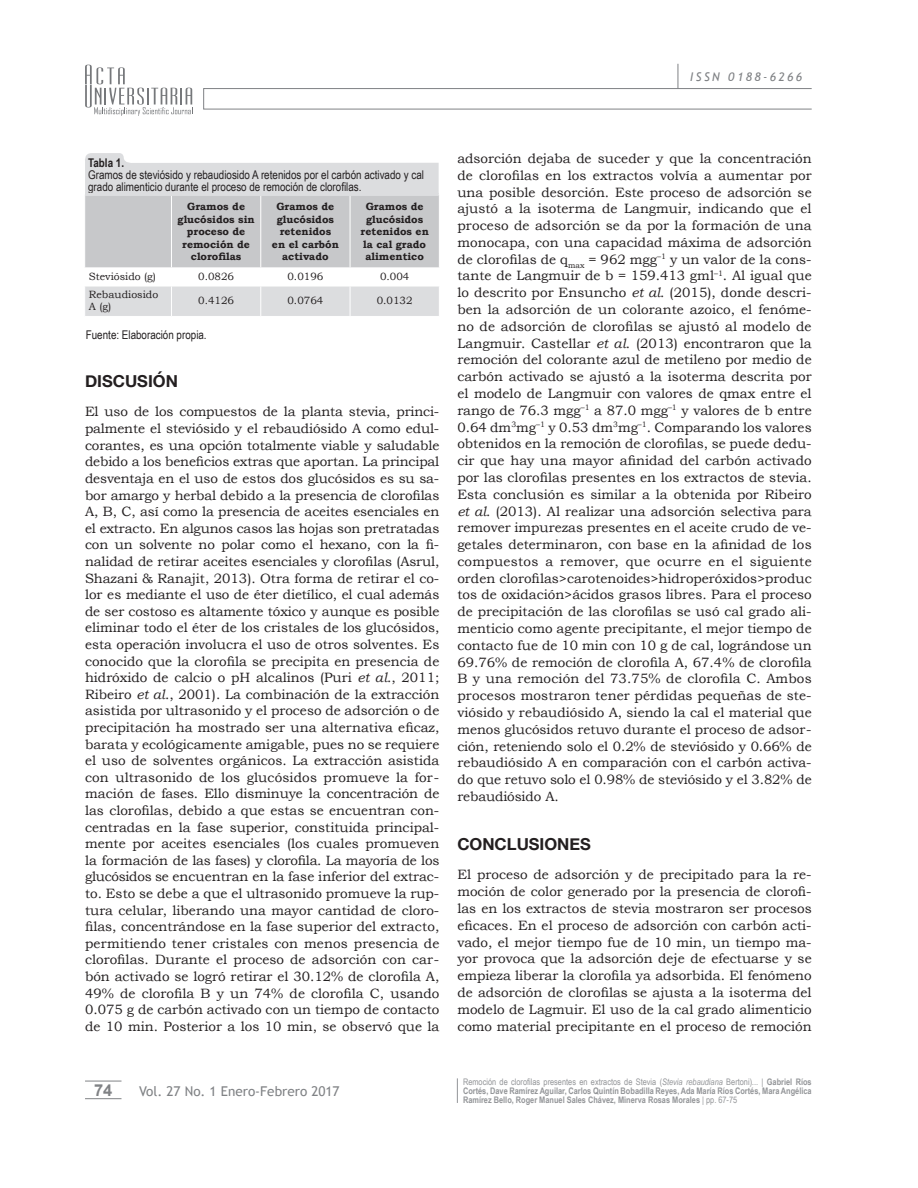
<style>
.page{position:relative;width:918px;height:1188px;background:#fff}
.page>*{position:absolute;margin:0;border:0;box-sizing:border-box;transform-origin:0 0}
.t1{font:700 16.5px "Helvetica Neue";color:#231f20}
.t2{font:700 16.5px "Arial";color:#808285}
.t3{font:13.5px/16.8px "Bookman Old Style";color:#231f20;text-align:justify}
.t4{font:13.5px "Trebuchet MS";color:#808285}
.t5{font:12px/12px "Arial Narrow";color:#231f20}
.t6{font:italic 12px "Trebuchet MS";letter-spacing:.2em;color:#808285}
.t7{font:700 12px "Arial Narrow";color:#231f20}
.t8{font:700 10.5px/12.6px "Bookman Old Style";color:#231f20;text-align:center}
.t9{font:10.5px/12.6px "Bookman Old Style";color:#231f20}
.t10{font:700 9px/9px "Arial Narrow";color:#939598;text-align:justify}
.s1{font-style:italic}
.s2{font-weight:400}
.s3{font-weight:400;font-style:italic}
</style>
<div class="page">
<div style="left:203px;top:88px;width:609px;height:21px;border:1px solid #808285"></div>
<svg style="left:678px;top:64px;width:1px;height:25px"></svg>
<hr style="left:85px;top:1081px;width:37px;height:1px;background:#808285">
<hr style="left:85px;top:1098px;width:37px;height:1px;background:#808285">
<svg style="left:85px;top:65px;width:108px;height:51px"></svg>
<svg style="left:457px;top:1078px;width:1px;height:25px"></svg>
<svg style="left:85px;top:153px;width:354px;height:163px"></svg>
<hr style="left:85px;top:193px;width:354px;height:3px;background:#dcdddf">
<p class="t6" style="left:690px;top:70px;width:114px">ISSN 0188-6266</p>
<p class="t7" style="left:88px;top:154px;width:37px">Tabla 1.</p>
<p class="t5" style="left:88px;top:169px;width:337px">Gramos de steviósido y rebaudiosido A retenidos por el carbón activado y cal grado alimenticio durante el proceso de remoción de clorofilas.</p>
<p class="t8" style="left:178px;top:200px;width:79px">Gramos de glucósidos sin proceso de remoción de clorofilas</p>
<p class="t8" style="left:272px;top:200px;width:68px">Gramos de glucósidos retenidos en el carbón activado</p>
<p class="t8" style="left:361px;top:200px;width:70px">Gramos de glucósidos retenidos en la cal grado alimentico</p>
<p class="t9" style="left:89px;top:270px;width:69px">Steviósido (g)</p>
<p class="t9" style="left:198px;top:270px;width:37px">0.0826</p>
<p class="t9" style="left:287px;top:270px;width:37px">0.0196</p>
<p class="t9" style="left:380px;top:270px;width:31px">0.004</p>
<p class="t9" style="left:89px;top:288px;width:71px">Rebaudiosido<br>A (g)</p>
<p class="t9" style="left:198px;top:294px;width:37px">0.4126</p>
<p class="t9" style="left:287px;top:294px;width:37px">0.0764</p>
<p class="t9" style="left:377px;top:294px;width:37px">0.0132</p>
<p class="t5" style="left:86px;top:328px;width:122px">Fuente: Elaboración propia.</p>
<p class="t1" style="left:85px;top:368px;width:94px">DISCUSIÓN</p>
<p class="t3" style="left:85px;top:404px;width:356px">El uso de los compuestos de la planta stevia, princi&shy;palmente el steviósido y el rebaudiósido A como edul&shy;corantes, es una opción totalmente viable y saludable debido a los beneficios extras que aportan. La principal desventaja en el uso de estos dos glucósidos es su sa&shy;bor amargo y herbal debido a la presencia de clorofilas A, B, C, así como la presencia de aceites esenciales en el extracto. En algunos casos las hojas son pretratadas con un solvente no polar como el hexano, con la fi&shy;nalidad de retirar aceites esenciales y clorofilas (Asrul, Shazani &amp; Ranajit, 2013). Otra forma de retirar el co&shy;lor es mediante el uso de éter dietílico, el cual además de ser costoso es altamente tóxico y aunque es posible eliminar todo el éter de los cristales de los glucósidos, esta operación involucra el uso de otros solventes. Es conocido que la clorofila se precipita en presencia de hidróxido de calcio o pH alcalinos (Puri <span class="s1">et al</span>., 2011; Ribeiro <span class="s1">et al</span>., 2001). La combinación de la extracción asistida por ultrasonido y el proceso de adsorción o de precipitación ha mostrado ser una alternativa eficaz, barata y ecológicamente amigable, pues no se requiere el uso de solventes orgánicos. La extracción asistida con ultrasonido de los glucósidos promueve la for&shy;mación de fases. Ello disminuye la concentración de las clorofilas, debido a que estas se encuentran con&shy;centradas en la fase superior, constituida principal&shy;mente por aceites esenciales (los cuales promueven la formación de las fases) y clorofila. La mayoría de los glucósidos se encuentran en la fase inferior del extrac&shy;to. Esto se debe a que el ultrasonido promueve la rup&shy;tura celular, liberando una mayor cantidad de cloro&shy;filas, concentrándose en la fase superior del extracto, permitiendo tener cristales con menos presencia de clorofilas. Durante el proceso de adsorción con car&shy;bón activado se logró retirar el 30.12% de clorofila A, 49% de clorofila B y un 74% de clorofila C, usando 0.075 g de carbón activado con un tiempo de contacto de 10 min. Posterior a los 10 min, se observó que la</p>
<p class="t3" style="left:457px;top:150px;width:356px">adsorción dejaba de suceder y que la concentración de clorofilas en los extractos volvía a aumentar por una posible desorción. Este proceso de adsorción se ajustó a la isoterma de Langmuir, indicando que el proceso de adsorción se da por la formación de una monocapa, con una capacidad máxima de adsorción de clorofilas de q<sub>max</sub> = 962 mgg<sup>–1</sup> y un valor de la cons&shy;tante de Langmuir de b = 159.413 gml<sup>–1</sup>. Al igual que lo descrito por Ensuncho <span class="s1">et al</span>. (2015), donde descri&shy;ben la adsorción de un colorante azoico, el fenóme&shy;no de adsorción de clorofilas se ajustó al modelo de Langmuir. Castellar <span class="s1">et al</span>. (2013) encontraron que la remoción del colorante azul de metileno por medio de carbón activado se ajustó a la isoterma descrita por el modelo de Langmuir con valores de qmax entre el rango de 76.3 mgg<sup>–1</sup> a 87.0 mgg<sup>–1</sup> y valores de b entre 0.64 dm<sup>3</sup>mg<sup>–1</sup> y 0.53 dm<sup>3</sup>mg<sup>–1</sup>. Comparando los valores obtenidos en la remoción de clorofilas, se puede dedu&shy;cir que hay una mayor afinidad del carbón activado por las clorofilas presentes en los extractos de stevia.<br>Esta conclusión es similar a la obtenida por Ribeiro <span class="s1">et al</span>. (2013). Al realizar una adsorción selectiva para remover impurezas presentes en el aceite crudo de ve&shy;getales determinaron, con base en la afinidad de los compuestos a remover, que ocurre en el siguiente orden clorofilas&gt;carotenoides&gt;hidroperóxidos&gt;produc tos de oxidación&gt;ácidos grasos libres. Para el proceso de precipitación de las clorofilas se usó cal grado ali&shy;menticio como agente precipitante, el mejor tiempo de contacto fue de 10 min con 10 g de cal, lográndose un 69.76% de remoción de clorofila A, 67.4% de clorofila B y una remoción del 73.75% de clorofila C. Ambos procesos mostraron tener pérdidas pequeñas de ste&shy;viósido y rebaudiósido A, siendo la cal el material que menos glucósidos retuvo durante el proceso de adsor&shy;ción, reteniendo solo el 0.2% de steviósido y 0.66% de rebaudiósido A en comparación con el carbón activa&shy;do que retuvo solo el 0.98% de steviósido y el 3.82% de rebaudiósido A.</p>
<p class="t1" style="left:457px;top:831px;width:135px">CONCLUSIONES</p>
<p class="t3" style="left:457px;top:866px;width:356px">El proceso de adsorción y de precipitado para la re&shy;moción de color generado por la presencia de clorofi&shy;las en los extractos de stevia mostraron ser procesos eficaces. En el proceso de adsorción con carbón acti&shy;vado, el mejor tiempo fue de 10 min, un tiempo ma&shy;yor provoca que la adsorción deje de efectuarse y se empieza liberar la clorofila ya adsorbida. El fenómeno de adsorción de clorofilas se ajusta a la isoterma del modelo de Lagmuir. El uso de la cal grado alimenticio como material precipitante en el proceso de remoción</p>
<p class="t2" style="left:94px;top:1079px;width:20px">74</p>
<p class="t4" style="left:139px;top:1083px;width:202px">Vol. 27 No. 1 Enero-Febrero 2017</p>
<p class="t10" style="left:463px;top:1077px;width:350px"><span class="s2">Remoción de clorofilas presentes en extractos de Stevia (</span><span class="s3">Stevia rebaudiana</span> <span class="s2">Bertoni)</span><span class="s3">.</span><span class="s2">.. |</span> Gabriel Ríos Cortés, Dave Ramírez Aguilar, Carlos Quintín Bobadilla Reyes, Ada María Ríos Cortés, Mara Angélica Ramírez Bello, Roger Manuel Sales Chávez, Minerva Rosas Morales <span class="s2">| pp. 67-75</span></p>
</div>
